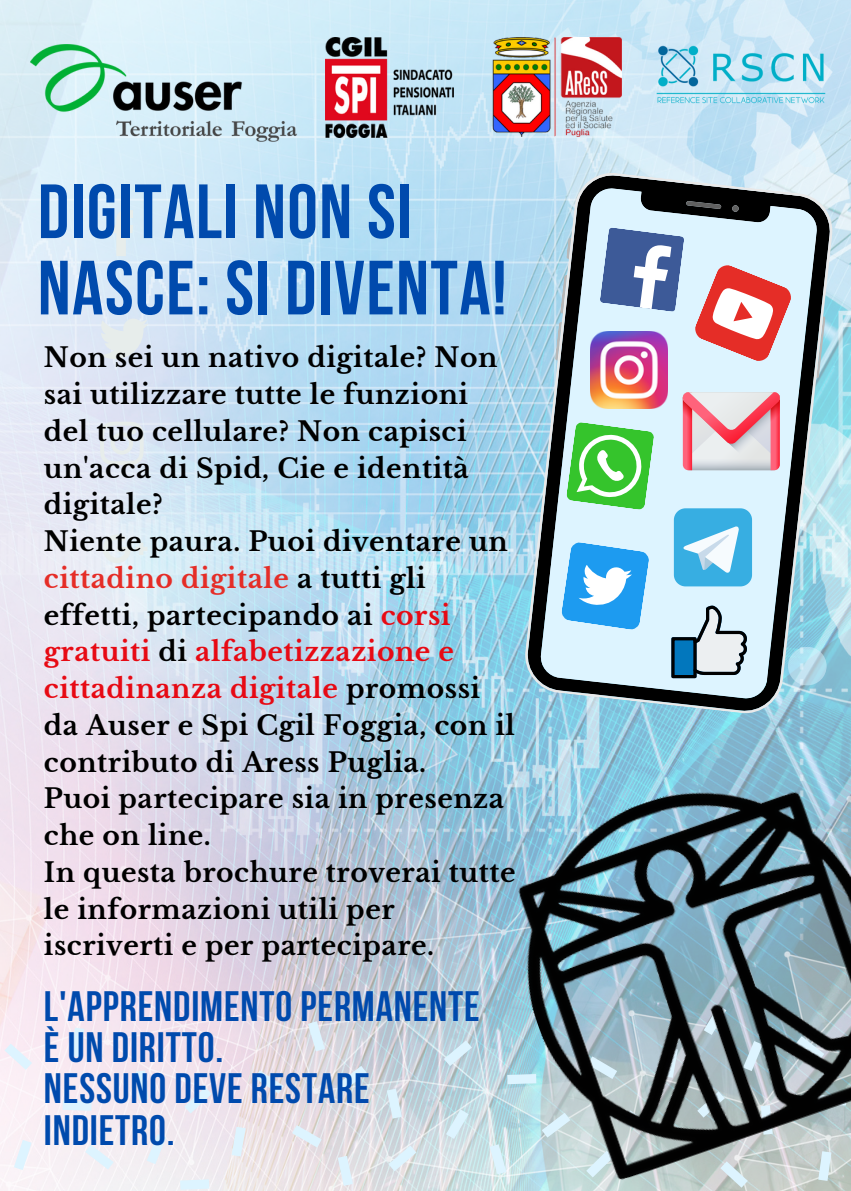
<style>
.page{position:relative;width:851px;height:1191px;background:#fff}
.page>*{position:absolute;margin:0;border:0;box-sizing:border-box;transform-origin:0 0}
.t1{font:700 76.6px/76.4px "Bebas Neue";letter-spacing:.02em;color:#004aad}
.t2{font:700 42.4px "Bebas Neue";letter-spacing:.02em;color:#004aad}
.t3{font:700 26.6px/36.8px "Libre Baskerville";letter-spacing:.02em;color:#000}
.s1{color:#e52d27}
.s2{color:#e70a14}
</style>
<div class="page">
<img style="left:0;top:0;width:850px;height:1190px">
<svg style="left:446px;top:1109px;width:22px;height:30px"></svg>
<svg style="left:444px;top:1040px;width:27px;height:26px"></svg>
<svg style="left:386px;top:1089px;width:15px;height:30px"></svg>
<svg style="left:254px;top:1070px;width:29px;height:24px"></svg>
<svg style="left:337px;top:1156px;width:16px;height:30px"></svg>
<svg style="left:136px;top:1071px;width:12px;height:29px"></svg>
<svg style="left:184px;top:1087px;width:28px;height:26px"></svg>
<svg style="left:231px;top:1127px;width:14px;height:30px"></svg>
<svg style="left:292px;top:1125px;width:29px;height:23px"></svg>
<svg style="left:147px;top:1134px;width:19px;height:30px"></svg>
<svg style="left:180px;top:1179px;width:29px;height:11px"></svg>
<svg style="left:14px;top:1140px;width:18px;height:30px"></svg>
<svg style="left:308px;top:1021px;width:17px;height:30px"></svg>
<svg style="left:388px;top:1145px;width:28px;height:26px"></svg>
<svg style="left:85px;top:1145px;width:29px;height:25px"></svg>
<svg style="left:338px;top:1066px;width:29px;height:25px"></svg>
<svg style="left:71px;top:1028px;width:13px;height:29px"></svg>
<svg style="left:62px;top:1101px;width:30px;height:10px"></svg>
<svg style="left:5px;top:1044px;width:27px;height:26px"></svg>
<svg style="left:99px;top:319px;width:49px;height:40px;background:#e2e9ee"></svg>
<div style="left:100px;top:422px;width:43px;height:43px;background:#e2eaf2"></div>
<svg style="left:103px;top:535px;width:44px;height:28px"></svg>
<svg style="left:112px;top:210px;width:21px;height:46px"></svg>
<div style="left:797px;top:149px;width:18px;height:18px;background:#ddf4ff;border-radius:50%"></div>
<img style="left:480px;top:746px;width:370px;height:444px">
<img style="left:326px;top:37px;width:127px;height:101px">
<img style="left:31px;top:44px;width:280px;height:103px">
<img style="left:656px;top:26px;width:169px;height:96px">
<img style="left:488px;top:37px;width:133px;height:99px">
<svg style="left:523px;top:172px;width:309px;height:543px;background:#a2bcc7"></svg>
<svg style="left:599px;top:227px;width:85px;height:85px;background:#7c93bd"></svg>
<svg style="left:691px;top:262px;width:103px;height:103px"></svg>
<img style="left:590px;top:332px;width:77px;height:77px">
<svg style="left:682px;top:392px;width:97px;height:78px;background:#e7afb8"></svg>
<svg style="left:565px;top:422px;width:89px;height:88px;background:#78d779"></svg>
<svg style="left:560px;top:541px;width:90px;height:90px;background:#6dbff5"></svg>
<svg style="left:673px;top:508px;width:78px;height:78px"></svg>
<svg style="left:671px;top:605px;width:76px;height:73px;background:#9fb7c5"></svg>
<p class="t1" style="left:38px;top:181px;width:470px">DIGITALI NON SI<br>NASCE: SI DIVENTA!</p>
<p class="t3" style="left:44px;top:340px;width:455px">Non sei un nativo digitale? Non sai utilizzare tutte le funzioni del tuo cellulare? Non capisci un'acca di Spid, Cie e identità digitale?</p>
<p class="t3" style="left:44px;top:523px;width:472px">Niente paura. Puoi diventare un <span class="s1">cittadino digitale</span> a tutti gli effetti, partecipando ai <span class="s2">corsi gratuiti</span> di <span class="s2">alfabetizzazione e cittadinanza digitale</span> promossi da Auser e Spi Cgil Foggia, con il contributo di Aress Puglia.</p>
<p class="t3" style="left:44px;top:781px;width:461px">Puoi partecipare sia in presenza che on line.</p>
<p class="t3" style="left:44px;top:854px;width:473px">In questa brochure troverai tutte le informazioni utili per iscriverti e per partecipare.</p>
<p class="t2" style="left:44px;top:989px;width:437px">L'APPRENDIMENTO PERMANENTE</p>
<p class="t2" style="left:44px;top:1030px;width:181px">È UN DIRITTO.</p>
<p class="t2" style="left:44px;top:1072px;width:327px">NESSUNO DEVE RESTARE</p>
<p class="t2" style="left:44px;top:1113px;width:132px">INDIETRO.</p>
</div>
